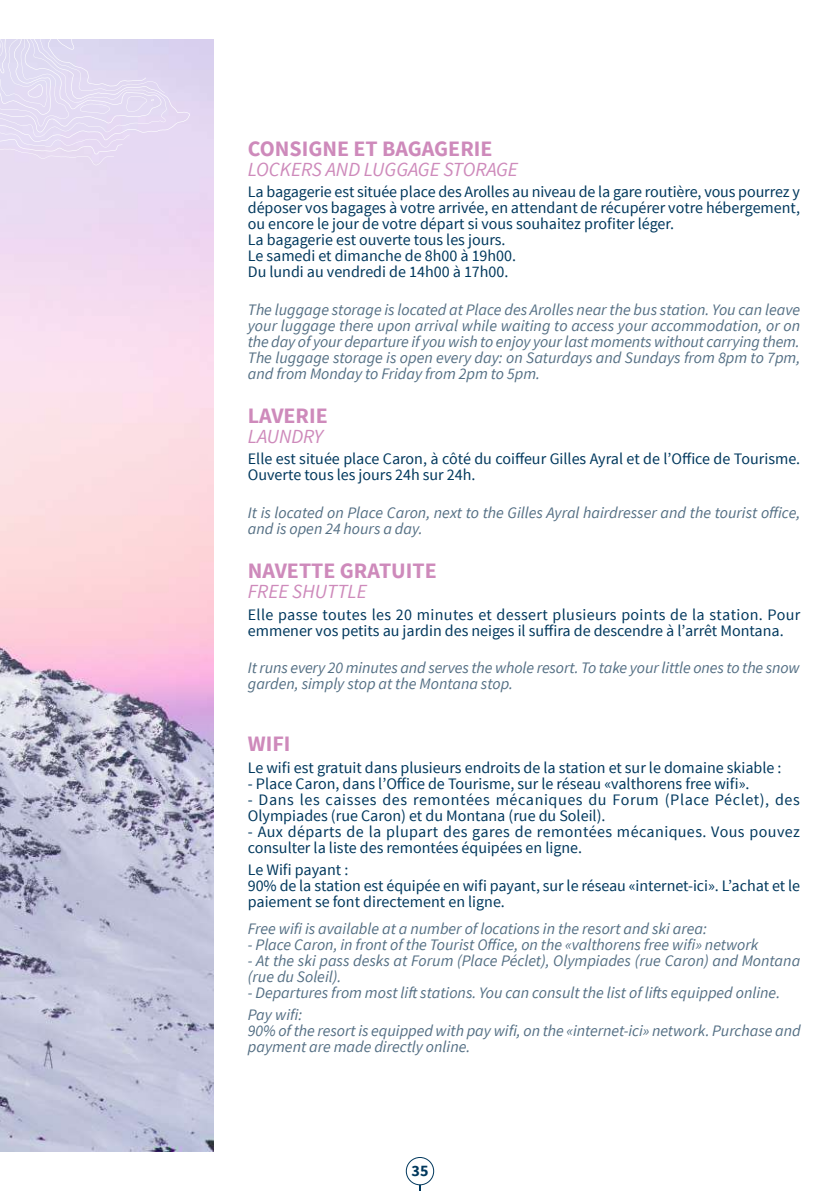
<style>
.page{position:relative;width:840px;height:1191px;background:#fff}
.page>*{position:absolute;margin:0;border:0;box-sizing:border-box;transform-origin:0 0}
.t1{font:700 22px "Source Sans Pro";color:#ce8abb}
.t2{font:italic 20px "Source Sans Pro";color:#ce8abb}
.t3{font:italic 16px/16px "Source Sans Pro";color:#546f84}
.t4{font:16px/16px "Source Sans Pro";color:#00385d}
.t5{font:16px/16px "Source Sans Pro";letter-spacing:.03em;color:#00385d}
.t6{font:700 16px "Source Sans Pro";color:#00385d}
</style>
<div class="page">
<svg style="left:419px;top:1185px;width:2px;height:6px"></svg>
<div style="left:405px;top:1157px;width:29px;height:28px;border:1px solid #00385d;border-radius:50%"></div>
<img style="left:0;top:40px;width:214px;height:1111px">
<div style="left:0;top:305px;width:154px;height:52px;background:#f9def1"></div>
<svg style="left:0;top:39px;width:190px;height:266px;background:#e8daf1"></svg>
<h1 class="t1" style="left:248px;top:134px;width:246px">CONSIGNE ET BAGAGERIE</h1>
<p class="t2" style="left:248px;top:157px;width:271px">LOCKERS AND LUGGAGE STORAGE</p>
<p class="t4" style="left:248px;top:184px;width:553px">La bagagerie est située place des Arolles au niveau de la gare routière, vous pourrez y déposer vos bagages à votre arrivée, en attendant de récupérer votre hébergement, ou encore le jour de votre départ si vous souhaitez profiter léger.<br>La bagagerie est ouverte tous les jours.<br>Le samedi et dimanche de 8h00 à 19h00.<br>Du lundi au vendredi de 14h00 à 17h00.</p>
<p class="t3" style="left:248px;top:302px;width:553px;text-align:justify">The luggage storage is located at Place des Arolles near the bus station. You can leave your luggage there upon arrival while waiting to access your accommodation, or on the day of your departure if you wish to enjoy your last moments without carrying them.<br>The luggage storage is open every day: on Saturdays and Sundays from 8pm to 7pm, and from Monday to Friday from 2pm to 5pm.</p>
<h1 class="t1" style="left:248px;top:401px;width:81px">LAVERIE</h1>
<p class="t2" style="left:248px;top:424px;width:77px">LAUNDRY</p>
<p class="t4" style="left:248px;top:451px;width:553px">Elle est située place Caron, à côté du coiffeur Gilles Ayral et de l’Office de Tourisme.<br>Ouverte tous les jours 24h sur 24h.</p>
<p class="t3" style="left:248px;top:505px;width:553px">It is located on Place Caron, next to the Gilles Ayral hairdresser and the tourist office, and is open 24 hours a day.</p>
<h1 class="t1" style="left:248px;top:556px;width:190px">NAVETTE GRATUITE</h1>
<p class="t2" style="left:248px;top:579px;width:120px">FREE SHUTTLE</p>
<p class="t4" style="left:248px;top:606px;width:554px">Elle passe toutes les 20 minutes et dessert plusieurs points de la station. Pour emmener vos petits au jardin des neiges il suffira de descendre à l’arrêt Montana.</p>
<p class="t3" style="left:248px;top:660px;width:553px">It runs every 20 minutes and serves the whole resort. To take your little ones to the snow garden, simply stop at the Montana stop.</p>
<h1 class="t1" style="left:248px;top:730px;width:44px">WIFI</h1>
<p class="t4" style="left:248px;top:760px;width:535px">Le wifi est gratuit dans plusieurs endroits de la station et sur le domaine skiable :</p>
<p class="t4" style="left:248px;top:776px;width:503px">- Place Caron, dans l’Office de Tourisme, sur le réseau «valthorens free wifi».</p>
<p class="t5" style="left:248px;top:792px;width:553px">- Dans les caisses des remontées mécaniques du Forum (Place Péclet), des<br>Olympiades (rue Caron) et du Montana (rue du Soleil).</p>
<p class="t4" style="left:248px;top:824px;width:553px">- Aux départs de la plupart des gares de remontées mécaniques. Vous pouvez consulter la liste des remontées équipées en ligne.</p>
<p class="t4" style="left:248px;top:861px;width:553px">Le Wifi payant :<br>90% de la station est équipée en wifi payant, sur le réseau «internet-ici». L’achat et le paiement se font directement en ligne.</p>
<p class="t3" style="left:248px;top:920px;width:460px">Free wifi is available at a number of locations in the resort and ski area:</p>
<p class="t3" style="left:248px;top:936px;width:512px">- Place Caron, in front of the Tourist Office, on the «valthorens free wifi» network</p>
<p class="t3" style="left:248px;top:952px;width:553px">- At the ski pass desks at Forum (Place Péclet), Olympiades (rue Caron) and Montana (rue du Soleil).</p>
<p class="t3" style="left:248px;top:982px;width:533px;line-height:21.6px">- Departures from most lift stations. You can consult the list of lifts equipped online.<br>Pay wifi:</p>
<p class="t3" style="left:248px;top:1022px;width:554px">90% of the resort is equipped with pay wifi, on the «internet-ici» network. Purchase and payment are made directly online.</p>
<p class="t6" style="left:411px;top:1160px;width:18px">35</p>
</div>
